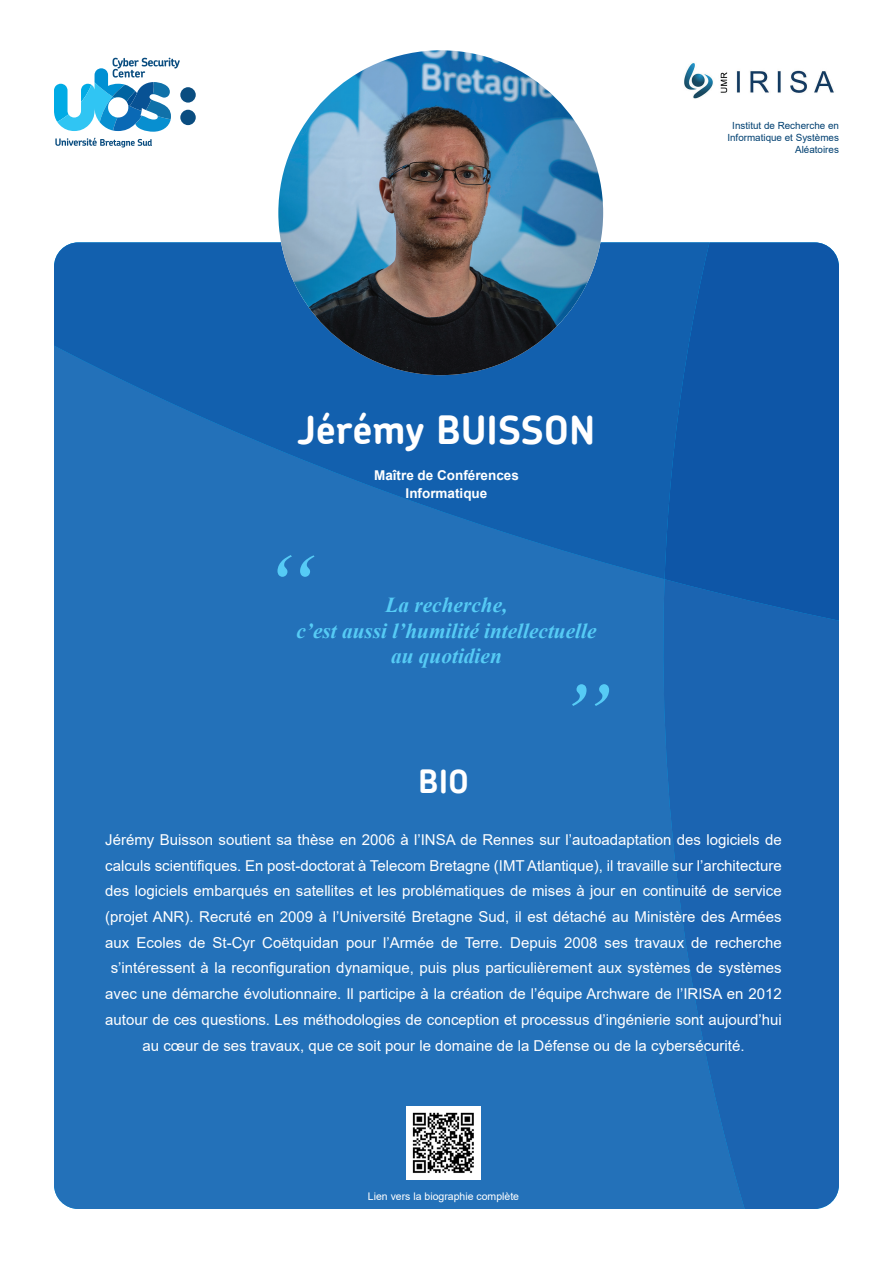
<style>
.page{position:relative;width:893px;height:1263px;background:#fff}
.page>*{position:absolute;margin:0;border:0;box-sizing:border-box;transform-origin:0 0}
.t1{font:700 39px "Chevin";color:#fff}
.t2{font:700 32.1px "Chevin";color:#fff}
.t3{font:italic 700 21.3px/25.5px "Times New Roman";color:#56cbf5;text-align:center}
.t4{font:15px/25.8px "Arial";color:#fff;text-align:center}
.t5{font:700 13.5px/18px "Arial";color:#fff;text-align:center}
.t6{font:10.5px "Arial";color:#fff}
.t7{font:9.9px/11.9px "Arial";color:#004071;text-align:right}
</style>
<div class="page">
<div style="left:54px;top:579px;width:607px;height:630px;background:#2371b9"></div>
<svg style="left:54px;top:242px;width:607px;height:337px;background:#1866b2"></svg>
<svg style="left:661px;top:242px;width:178px;height:967px;background:#1c66b2"></svg>
<svg style="left:665px;top:242px;width:174px;height:429px;background:#1059a9"></svg>
<img style="left:278px;top:50px;width:325px;height:325px;border-radius:162px">
<svg style="left:277px;top:555px;width:38px;height:22px"></svg>
<svg style="left:572px;top:684px;width:37px;height:22px"></svg>
<div style="left:180px;top:87px;width:16px;height:16px;background:#0a4d80;border-radius:50%"></div>
<div style="left:180px;top:110px;width:16px;height:15px;background:#0a4d80;border-radius:50%"></div>
<svg style="left:55px;top:138px;width:97px;height:10px"></svg>
<svg style="left:54px;top:58px;width:126px;height:74px"></svg>
<img style="left:407px;top:1106px;width:73px;height:74px">
<img style="left:684px;top:63px;width:150px;height:36px">
<p class="t1" style="left:298px;top:404px;width:299px">Jérémy BUISSON</p>
<p class="t5" style="left:374px;top:466px;width:146px">Maître de Conférences<br>Informatique</p>
<p class="t3" style="left:296px;top:592px;width:302px">La recherche,<br>c’est aussi l’humilité intellectuelle au quotidien</p>
<p class="t2" style="left:418px;top:761px;width:52px">BIO</p>
<p class="t7" style="left:727px;top:120px;width:113px">Institut de Recherche en<br>Informatique et Systèmes<br>Aléatoires</p>
<p class="t4" style="left:105px;top:826px;width:678px">Jérémy Buisson soutient sa thèse en 2006 à l’INSA de Rennes sur l’autoadaptation des logiciels de calculs scientifiques. En post-doctorat à Telecom Bretagne (IMT Atlantique), il travaille sur l’architecture des logiciels embarqués en satellites et les problématiques de mises à jour en continuité de service (projet ANR). Recruté en 2009 à l’Université Bretagne Sud, il est détaché au Ministère des Armées aux Ecoles de St-Cyr Coëtquidan pour l’Armée de Terre. Depuis 2008 ses travaux de recherche s’intéressent à la reconfiguration dynamique, puis plus particulièrement aux systèmes de systèmes avec une démarche évolutionnaire. Il participe à la création de l’équipe Archware de l’IRISA en 2012 autour de ces questions. Les méthodologies de conception et processus d’ingénierie sont aujourd’hui au cœur de ses travaux, que ce soit pour le domaine de la Défense ou de la cybersécurité.</p>
<p class="t6" style="left:368px;top:1189px;width:153px">Lien vers la biographie complète</p>
</div>
